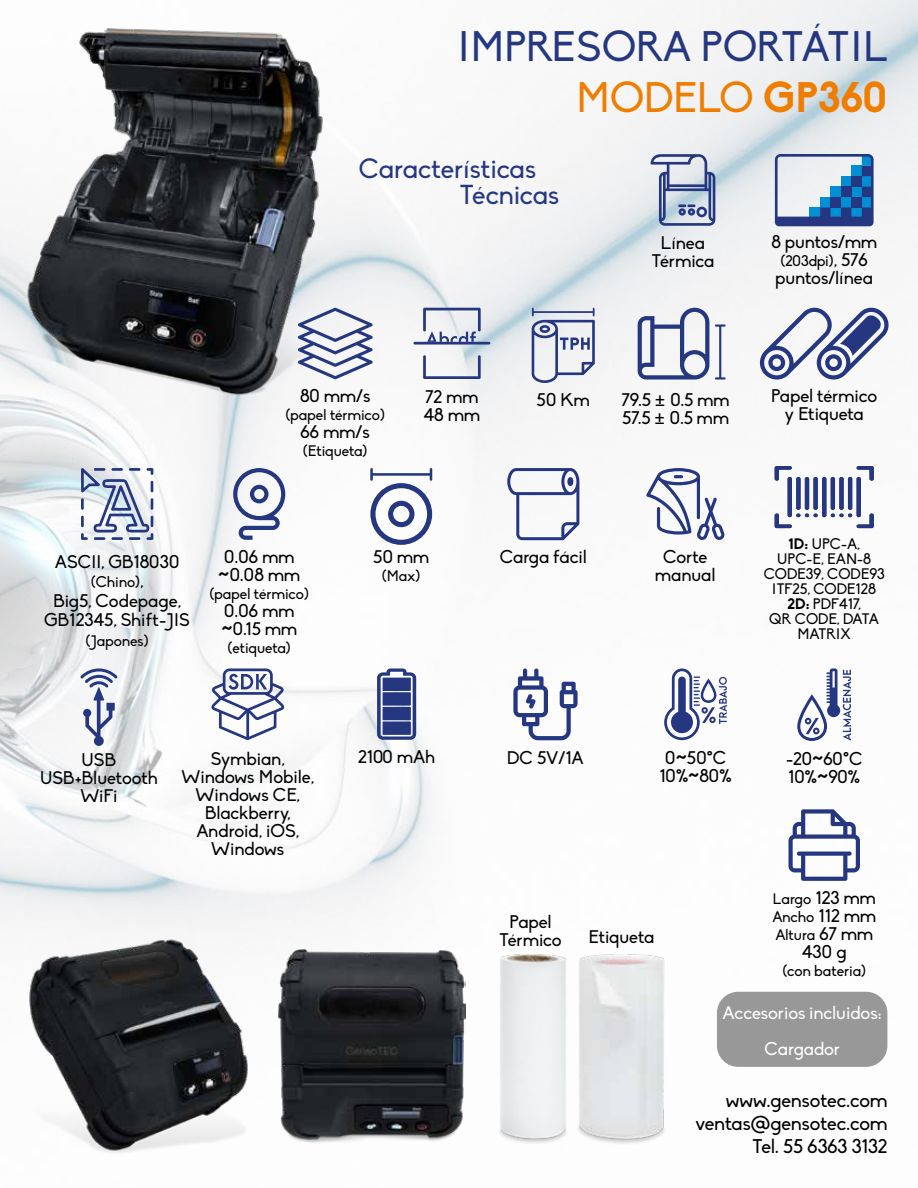
<style>
.page{position:relative;width:918px;height:1188px;background:#fff}
.page>*{position:absolute;margin:0;border:0;box-sizing:border-box;transform-origin:0 0}
.t1{font:42px/50.4px "Biko";color:#253780;text-align:right}
.t2{font:27px/26.5px "Biko";color:#253780}
.t3{font:19.5px/23.4px "Biko";color:#000;text-align:right}
.t4{font:18px/18px "Biko";color:#000;text-align:center}
.t5{font:18px/36px "Biko";color:#fff;text-align:center}
.t6{font:15px/15px "Biko";color:#000;text-align:center}
.s1{color:#ef7d00}
.s2{font-weight:700;color:#ef7d00}
.s3{font-size:18px}
.s4{font-family:"Arial"}
.s5{font-family:"Arca Majora 3";font-weight:700}
.s6{font-weight:700}
</style>
<div class="page">
<img style="left:0;top:0;width:918px;height:1067px">
<div style="left:717px;top:992px;width:170px;height:75px;background:#989898;border-radius:21px"></div>
<svg style="left:377px;top:668px;width:39px;height:72px"></svg>
<div style="left:383px;top:678px;width:28px;height:13px;background:#253780"></div>
<div style="left:383px;top:692px;width:28px;height:14px;background:#253780"></div>
<div style="left:383px;top:707px;width:28px;height:13px;background:#253780"></div>
<div style="left:383px;top:721px;width:28px;height:14px;background:#253780"></div>
<hr style="left:788px;top:477px;width:4px;height:40px;background:#253780;border-radius:2px">
<div style="left:796px;top:477px;width:5px;height:33px;background:#253780;border-radius:2px"></div>
<hr style="left:805px;top:477px;width:4px;height:33px;background:#253780;border-radius:2px">
<div style="left:813px;top:477px;width:5px;height:33px;background:#253780;border-radius:2px"></div>
<hr style="left:822px;top:477px;width:4px;height:40px;background:#253780;border-radius:2px">
<hr style="left:831px;top:477px;width:4px;height:33px;background:#253780;border-radius:2px">
<div style="left:839px;top:477px;width:5px;height:33px;background:#253780;border-radius:2px"></div>
<hr style="left:848px;top:477px;width:4px;height:33px;background:#253780;border-radius:2px">
<hr style="left:857px;top:477px;width:4px;height:40px;background:#253780;border-radius:2px">
<svg style="left:775px;top:466px;width:17px;height:15px"></svg>
<svg style="left:775px;top:513px;width:43px;height:15px"></svg>
<svg style="left:857px;top:466px;width:17px;height:15px"></svg>
<svg style="left:830px;top:513px;width:44px;height:15px"></svg>
<svg style="left:81px;top:468px;width:72px;height:72px"></svg>
<svg style="left:651px;top:154px;width:64px;height:72px"></svg>
<svg style="left:646px;top:468px;width:79px;height:72px"></svg>
<svg style="left:233px;top:468px;width:52px;height:72px"></svg>
<svg style="left:638px;top:308px;width:71px;height:72px"></svg>
<svg style="left:715px;top:324px;width:11px;height:56px"></svg>
<svg style="left:370px;top:468px;width:62px;height:77px"></svg>
<svg style="left:775px;top:154px;width:99px;height:72px"></svg>
<div style="left:831px;top:197px;width:10px;height:11px;background:#253780"></div>
<div style="left:851px;top:197px;width:11px;height:11px;background:#253780"></div>
<div style="left:841px;top:187px;width:10px;height:10px;background:#253780"></div>
<div style="left:851px;top:176px;width:11px;height:11px;background:#253780"></div>
<svg style="left:423px;top:355px;width:58px;height:24px"></svg>
<hr style="left:414px;top:342px;width:76px;height:3px;background:#253780">
<svg style="left:423px;top:308px;width:58px;height:34px"></svg>
<svg style="left:532px;top:308px;width:63px;height:75px"></svg>
<svg style="left:760px;top:306px;width:130px;height:74px"></svg>
<svg style="left:513px;top:668px;width:65px;height:72px"></svg>
<svg style="left:507px;top:468px;width:72px;height:72px"></svg>
<div style="left:567px;top:477px;width:6px;height:9px;background:#253780;border-radius:50%"></div>
<svg style="left:211px;top:668px;width:73px;height:72px"></svg>
<svg style="left:80px;top:668px;width:38px;height:78px"></svg>
<svg style="left:664px;top:668px;width:63px;height:72px"></svg>
<svg style="left:788px;top:809px;width:72px;height:72px"></svg>
<svg style="left:797px;top:668px;width:54px;height:73px"></svg>
<img style="left:497px;top:953px;width:73px;height:190px">
<img style="left:575px;top:953px;width:92px;height:191px">
<svg style="left:325px;top:308px;width:48px;height:71px"></svg>
<img style="left:26px;top:937px;width:224px;height:216px">
<img style="left:279px;top:949px;width:187px;height:194px">
<img style="left:25px;top:26px;width:300px;height:376px">
<h1 class="t1" style="left:458px;top:23px;width:431px">IMPRESORA PORTÁTIL<br><span class="s1">MODELO</span> <span class="s2">GP360</span></h1>
<h2 class="t2" style="left:460px;top:156px;width:101px;text-indent:-101px">Características<br>Técnicas</h2>
<p class="t4" style="left:652px;top:234px;width:64px">Línea<br>Térmica</p>
<p class="t4" style="left:771px;top:233px;width:107px">8 puntos/mm</p>
<p class="t6" style="left:781px;top:254px;width:89px">(203dpi)<span class="s3">, 576</span></p>
<p class="t4" style="left:776px;top:269px;width:99px">puntos/línea</p>
<p class="t4" style="left:300px;top:387px;width:72px">80 mm/s</p>
<p class="t6" style="left:286px;top:407px;width:101px">(papel térmico)</p>
<p class="t4" style="left:301px;top:423px;width:71px">66 mm/s</p>
<p class="t6" style="left:303px;top:443px;width:66px">(Etiqueta)</p>
<p class="t4" style="left:424px;top:388px;width:58px;text-align:left">72 mm<br>48 mm</p>
<p class="t4" style="left:537px;top:391px;width:55px">50 Km</p>
<p class="t4" style="left:771px;top:387px;width:108px">Papel térmico y Etiqueta</p>
<p class="t4" style="left:622px;top:391px;width:109px;text-align:left">79.5 <span class="s4">±</span> 0.5 mm<br>57.5 <span class="s4">±</span> 0.5 mm</p>
<p class="t4" style="left:55px;top:553px;width:126px">ASCII, GB18030</p>
<p class="t6" style="left:91px;top:575px;width:54px">(Chino)<span class="s3">,</span></p>
<p class="t4" style="left:44px;top:591px;width:147px;line-height:19.5px">Big5, Codepage,<br>GB12345, Shift-JIS</p>
<p class="t6" style="left:86px;top:633px;width:65px">(Japones)</p>
<p class="t4" style="left:218px;top:548px;width:83px">0.06 mm <span class="s5">~</span>0.08 mm</p>
<p class="t6" style="left:210px;top:586px;width:101px">(papel térmico)</p>
<p class="t4" style="left:221px;top:602px;width:77px;text-align:left">0.06 mm <span class="s5">~</span>0.15 mm</p>
<p class="t6" style="left:228px;top:640px;width:65px">(etiqueta)</p>
<p class="t4" style="left:373px;top:548px;width:58px">50 mm</p>
<p class="t6" style="left:382px;top:568px;width:40px">(Max)</p>
<p class="t4" style="left:500px;top:548px;width:89px">Carga fácil</p>
<p class="t4" style="left:655px;top:548px;width:62px">Corte manual</p>
<p class="t6" style="left:764px;top:536px;width:122px"><span class="s6">1D:</span> UPC-A,<br>UPC-E, EAN-8<br>CODE39, CODE93<br>ITF25, CODE128<br><span class="s6">2D:</span> PDF417,<br>QR CODE, DATA<br>MATRIX</p>
<p class="t4" style="left:358px;top:748px;width:79px">2100 mAh</p>
<p class="t4" style="left:507px;top:749px;width:78px">DC 5V/1A</p>
<p class="t4" style="left:40px;top:751px;width:119px">USB<br>USB+Bluetooth<br>WiFi</p>
<p class="t4" style="left:659px;top:749px;width:74px">0<span class="s5">~</span>50°C<br>10%<span class="s5">~</span>80%</p>
<p class="t4" style="left:181px;top:750px;width:134px">Symbian,<br>Windows Mobile,<br>Windows CE,<br>Blackberry,<br>Android, iOS,<br>Windows</p>
<p class="t4" style="left:500px;top:913px;width:64px">Papel<br>Térmico</p>
<p class="t4" style="left:589px;top:928px;width:67px">Etiqueta</p>
<p class="t4" style="left:786px;top:751px;width:78px;text-align:left">-20<span class="s5">~</span>60°C<br>10%<span class="s5">~</span>90%</p>
<p class="t6" style="left:772px;top:890px;width:105px;line-height:18px;text-align:justify">Largo <span class="s3">123 mm </span>Ancho <span class="s3">112 mm </span>Altura <span class="s3">67 mm</span></p>
<p class="t4" style="left:802px;top:943px;width:46px">430 g</p>
<p class="t6" style="left:782px;top:964px;width:85px">(con bateria)</p>
<p class="t5" style="left:723px;top:995px;width:161px">Accesorios incluidos:<br>Cargador</p>
<p class="t3" style="left:695px;top:1089px;width:194px">www.gensotec.com ventas@gensotec.com<br>Tel. 55 6363 3132</p>
</div>
